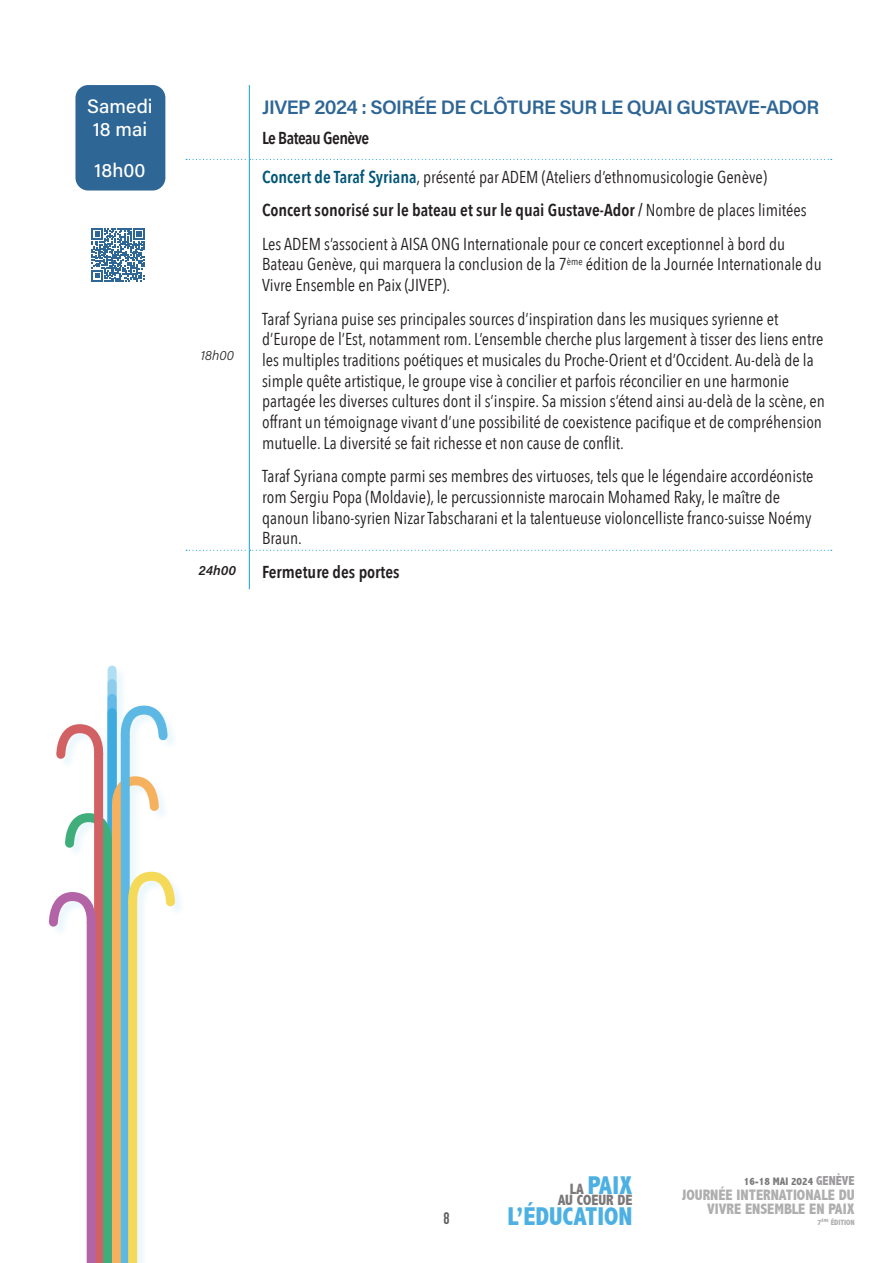
<style>
.page{position:relative;width:893px;height:1263px;background:#fff}
.page>*{position:absolute;margin:0;border:0;box-sizing:border-box;transform-origin:0 0}
.t1{font:800 condensed 25.8px "Abadi";color:#4db0e3}
.Style_de_paragraphe_1{font:19.5px "Acumin Variable Concept";letter-spacing:-.03em;color:#2e6696}
.Style_de_paragraphe_1-2{font:19.5px/23.4px "Acumin Variable Concept";color:#fff}
.t2{font:17.25px/20.7px "Avenir Next Condensed";color:#231f20}
.Style_de_paragraphe_1-3{font:600 17.25px "Avenir Next Condensed";color:#231f20}
.Style_de_paragraphe_1-4{font:600 17.25px "Avenir Next Condensed";letter-spacing:-.03em;color:#231f20}
.t3{font:700 16.5px "DIN Condensed";color:#5f5f62}
.t4{font:800 condensed 15.15px/13.8px "Abadi";color:#afaeae;text-align:right}
.t5{font:800 condensed 15px "Abadi";color:#7a7878}
.t6{font:13.5px "Acumin Variable Concept";color:#231f20}
.t7{font:800 condensed 10.95px "Abadi";color:#7a7878}
.t8{font:800 condensed 7.8px "Abadi";color:#afaeae}
.s1{font-weight:600;color:#005677}
.s2{font-weight:400}
.s3{font-size:15px;color:#7a7878}
.s4{font-size:13.05px;color:#9c999c}
</style>
<div class="page">
<div style="left:50px;top:667px;width:136px;height:596px;background:#2baae1;opacity:.09"></div>
<svg style="left:108px;top:670px;width:9px;height:14px"></svg>
<svg style="left:108px;top:684px;width:9px;height:14px"></svg>
<svg style="left:108px;top:698px;width:9px;height:15px"></svg>
<div style="left:108px;top:713px;width:9px;height:550px;background:#3dabe0"></div>
<div style="left:112px;top:805px;width:9px;height:458px;background:#f6b15e"></div>
<div style="left:121px;top:736px;width:9px;height:527px;background:#5db8e4"></div>
<svg style="left:116px;top:701px;width:56px;height:44px"></svg>
<div style="left:128px;top:901px;width:9px;height:362px;background:#f4da58"></div>
<svg style="left:128px;top:867px;width:51px;height:44px"></svg>
<div style="left:103px;top:842px;width:9px;height:421px;background:#40ae7b"></div>
<svg style="left:61px;top:772px;width:102px;height:80px"></svg>
<div style="left:94px;top:753px;width:9px;height:510px;background:#d26163"></div>
<svg style="left:52px;top:720px;width:56px;height:43px"></svg>
<div style="left:87px;top:922px;width:9px;height:341px;background:#b264a7"></div>
<svg style="left:48px;top:887px;width:48px;height:44px"></svg>
<div style="left:75px;top:85px;width:90px;height:106px;background:#2e6696;border-radius:13px"></div>
<hr style="left:249px;top:85px;width:1px;height:74px;background:#2ea9e0">
<hr style="left:249px;top:160px;width:1px;height:390px;background:#2ea9e0">
<hr style="left:249px;top:551px;width:1px;height:38px;background:#2ea9e0">
<svg style="left:186px;top:159px;width:646px;height:1px"></svg>
<svg style="left:186px;top:550px;width:646px;height:1px"></svg>
<svg style="left:91px;top:228px;width:54px;height:54px"></svg>
<p class="Style_de_paragraphe_1-2" style="left:87px;top:94px;width:67px">Samedi<br>18 mai</p>
<p class="Style_de_paragraphe_1-2" style="left:94px;top:158px;width:53px">18h00</p>
<p class="t6" style="left:201px;top:346px;width:35px">18h00</p>
<p class="Style_de_paragraphe_1" style="left:262px;top:94px;width:559px">JIVEP 2024 : SOIRÉE DE CLÔTURE SUR LE QUAI GUSTAVE-ADOR</p>
<p class="Style_de_paragraphe_1-4" style="left:262px;top:123px;width:109px">Le Bateau Genève</p>
<p class="t2" style="left:262px;top:166px;width:506px"><span class="s1">Concert de Taraf Syriana</span>, présenté par ADEM (Ateliers d’ethnomusicologie Genève)</p>
<p class="Style_de_paragraphe_1-3" style="left:262px;top:195px;width:546px">Concert sonorisé sur le bateau et sur le quai Gustave-Ador / <span class="s2">Nombre de places limitées</span></p>
<p class="t2" style="left:262px;top:232px;width:561px">Les ADEM s’associent à AISA ONG Internationale pour ce concert exceptionnel à bord du<br>Bateau Genève, qui marquera la conclusion de la 7<sup>ème</sup> édition de la Journée Internationale du<br>Vivre Ensemble en Paix (JIVEP).</p>
<p class="t2" style="left:262px;top:307px;width:564px">Taraf Syriana puise ses principales sources d’inspiration dans les musiques syrienne et d’Europe de l’Est, notamment rom. L’ensemble cherche plus largement à tisser des liens entre les multiples traditions poétiques et musicales du Proche-Orient et d’Occident. Au-delà de la simple quête artistique, le groupe vise à concilier et parfois réconcilier en une harmonie partagée les diverses cultures dont il s’inspire. Sa mission s’étend ainsi au-delà de la scène, en offrant un témoignage vivant d’une possibilité de coexistence pacifique et de compréhension mutuelle. La diversité se fait richesse et non cause de conflit.</p>
<p class="t2" style="left:262px;top:465px;width:553px">Taraf Syriana compte parmi ses membres des virtuoses, tels que le légendaire accordéoniste rom Sergiu Popa (Moldavie), le percussionniste marocain Mohamed Raky, le maître de qanoun libano-syrien Nizar Tabscharani et la talentueuse violoncelliste franco-suisse Noémy Braun.</p>
<p class="t6" style="left:199px;top:561px;width:39px">24h00</p>
<p class="Style_de_paragraphe_1-3" style="left:262px;top:557px;width:139px">Fermeture des portes</p>
<p class="t3" style="left:443px;top:1207px;width:8px">8</p>
<h1 class="t1" style="left:570px;top:1170px;width:64px"><span class="s3">LA</span> PAIX</h1>
<p class="t5" style="left:558px;top:1191px;width:76px">AU COEUR DE</p>
<h1 class="t1" style="left:507px;top:1201px;width:127px">L’ÉDUCATION</h1>
<p class="t7" style="left:744px;top:1175px;width:112px">16-18 MAI 2024 <span class="s4">GENÈVE</span></p>
<p class="t4" style="left:682px;top:1188px;width:175px">JOURNÉE INTERNATIONALE DU<br>VIVRE ENSEMBLE EN PAIX</p>
<p class="t8" style="left:818px;top:1217px;width:39px">7<sup>ÈME</sup> ÉDITION</p>
</div>
